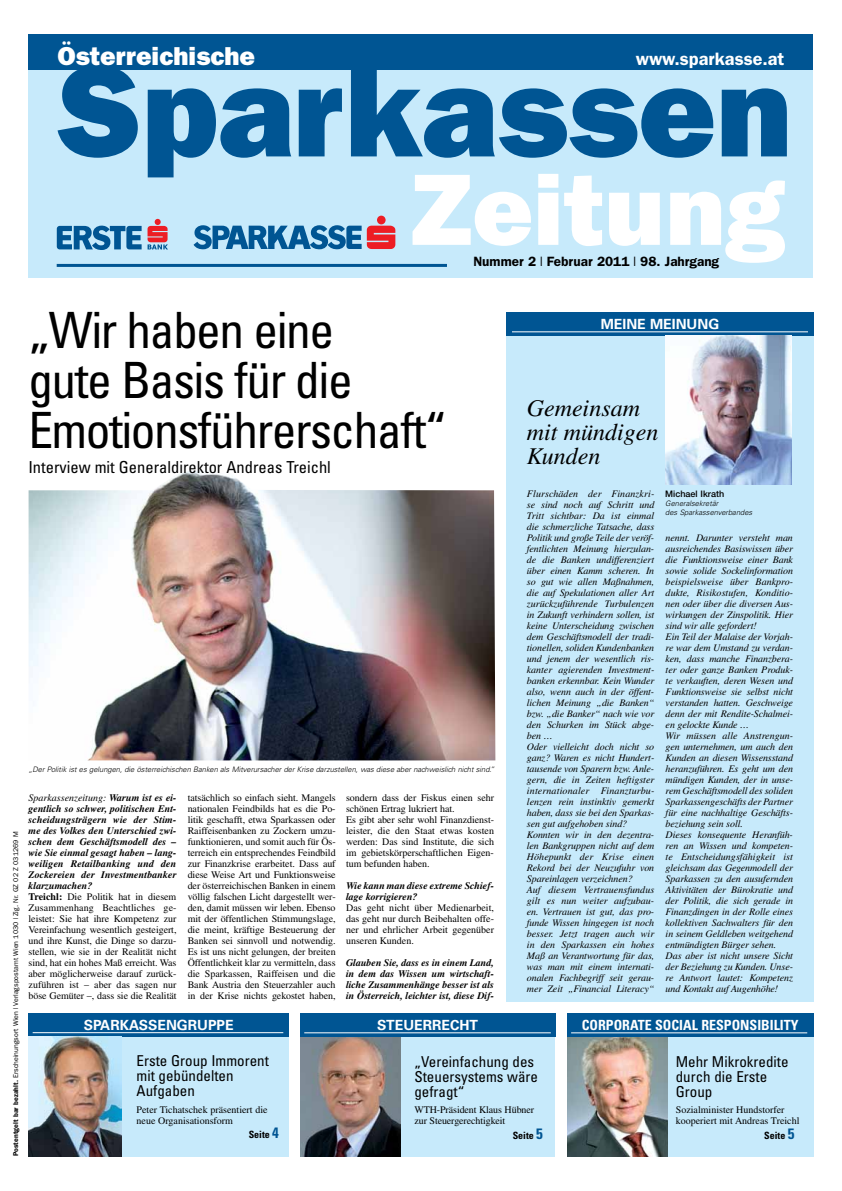
<style>
.page{position:relative;width:842px;height:1191px;background:#fff}
.page>*{position:absolute;margin:0;border:0;box-sizing:border-box;transform-origin:0 0}
.t1{font:130.5px "ITC Franklin Gothic Std Hvy";color:#005593}
.t2{font:102px "ITC Franklin Gothic Std Hvy";color:#fff}
.t3{font:condensed 50px/50px "Univers LT Std";letter-spacing:-.03em;color:#000}
.t4{font:26px "ITC Franklin Gothic Std Hvy";color:#fff}
.t5{font:italic 24px/24px "Times LT Std";color:#000}
.t6{font:600 18px "ITC Franklin Gothic Std";color:#fff}
.t7{font:condensed 16.5px "Univers LT Std";color:#000}
.t8{font:condensed 15px/15px "Univers LT Std";color:#000}
.t9{font:700 14px "Univers LT Std";color:#fff}
.t10{font:700 condensed 14px "Univers LT Std";color:#fff}
.t11{font:600 13.5px "ITC Franklin Gothic Std";color:#000}
.t12{font:italic 10px/11px "Times LT Std";letter-spacing:-.01em;color:#000}
.t13{font:10px/11px "Times LT Std";letter-spacing:-.005em;color:#000}
.t14{font:italic 700 10px/11px "Times LT Std";color:#000}
.t15{font:700 condensed 10px "Univers LT Std";color:#000}
.t16{font:500 9px "Helvetica Neue LT Std";color:#000}
.t17{font:italic 300 7.5px/9px "Univers LT Std";color:#000}
.t18{font:7px "ITC Franklin Gothic Std";color:#000}
.s1{font-weight:600}
.s2{font-style:italic}
.s3{font-weight:700;font-style:italic}
.s4{font-weight:700}
.s5{font-size:15px;color:#005593}
</style>
<div class="page">
<div style="left:33px;top:1017px;width:780px;height:139px;background:#c7eafb"></div>
<div style="left:28px;top:35px;width:785px;height:243px;background:#c7eafb"></div>
<div style="left:28px;top:34px;width:785px;height:35px;background:#005593"></div>
<hr style="left:57px;top:264px;width:390px;height:3px;background:#005593">
<div style="left:506px;top:316px;width:308px;height:685px;background:#c7eafb"></div>
<img style="left:567px;top:1037px;width:100px;height:120px">
<div style="left:567px;top:1013px;width:247px;height:24px;background:#005593"></div>
<hr style="left:571px;top:1032px;width:236px;height:1px;background:#fff">
<div style="left:506px;top:312px;width:308px;height:23px;background:#005593"></div>
<hr style="left:512px;top:331px;width:296px;height:1px;background:#fff">
<div style="left:289px;top:1010px;width:11px;height:152px;background:#fff"></div>
<div style="left:555px;top:1003px;width:12px;height:159px;background:#fff"></div>
<img style="left:300px;top:1037px;width:100px;height:119px">
<div style="left:300px;top:1013px;width:255px;height:24px;background:#005593"></div>
<hr style="left:304px;top:1032px;width:247px;height:1px;background:#fff">
<svg style="left:148px;top:219px;width:20px;height:30px"></svg>
<svg style="left:57px;top:225px;width:85px;height:25px"></svg>
<svg style="left:194px;top:216px;width:201px;height:33px"></svg>
<div style="left:28px;top:1013px;width:261px;height:24px;background:#005593"></div>
<hr style="left:33px;top:1032px;width:250px;height:1px;background:#fff">
<img style="left:28px;top:1037px;width:94px;height:120px">
<img style="left:666px;top:335px;width:126px;height:149px">
<img style="left:29px;top:471px;width:466px;height:289px">
<h3 class="t4" style="left:58px;top:41px;width:199px">Österreichische</h3>
<h3 class="t6" style="left:636px;top:48px;width:150px">www.sparkasse.at</h3>
<h1 class="t1" style="left:56px;top:35px;width:738px">Sparkassen</h1>
<h2 class="t2" style="left:411px;top:150px;width:375px">Zeitung</h2>
<h3 class="t11" style="left:473px;top:254px;width:247px">Nummer 2 ❘ Februar 2011 ❘ 98. Jahrgang</h3>
<p class="t18" style="left:12px;top:1156px;width:326px;rotate:-90deg"><span class="s1">Postentgelt bar bezahlt.</span> Erscheinungsort Wien ❘ Verlagspostamt Wien 1030 ❘ Zig. Nr. GZ 02 Z 031269 M</p>
<h3 class="t3" style="left:28px;top:304px;width:420px">„Wir haben eine<br>gute Basis für die<br>Emotionsführerschaft“</h3>
<h3 class="t7" style="left:28px;top:457px;width:304px">Interview mit Generaldirektor Andreas Treichl</h3>
<p class="t17" style="left:28px;top:765px;width:467px">„Der Politik ist es gelungen, die österreichischen Banken als Mitverursacher der Krise darzustellen, was diese aber nachweislich nicht sind.”</p>
<p class="t13" style="left:29px;top:792px;width:150px"><span class="s2">Sparkassenzeitung:</span> <span class="s3">Warum ist es ei&shy;gentlich so schwer, politischen Ent&shy;scheidungsträgern wie der Stim&shy;me des Volkes den Unterschied zwi&shy;schen dem Geschäftsmodell des – wie Sie einmal gesagt haben – lang&shy;weiligen Retailbanking und den Zockereien der Investmentbanker klarzumachen?<br></span><span class="s4">Treichl:</span> Die Politik hat in diesem Zusammenhang Beachtliches ge&shy;leistet: Sie hat ihre Kompetenz zur Vereinfachung wesentlich gesteigert, und ihre Kunst, die Dinge so darzu&shy;stellen, wie sie in der Realität nicht sind, hat ein hohes Maß erreicht. Was aber möglicherweise darauf zurück&shy;zuführen ist – aber das sagen nur böse Gemüter –, dass sie die Realität</p>
<p class="t13" style="left:188px;top:792px;width:149px;text-align:justify">tatsächlich so einfach sieht. Mangels nationalen Feindbilds hat es die Po&shy;litik geschafft, etwa Sparkassen oder Raiffeisenbanken zu Zockern umzu&shy;funktionieren, und somit auch für Ös&shy;terreich ein entsprechendes Feindbild zur Finanzkrise erarbeitet. Dass auf diese Weise Art und Funktionsweise der österreichischen Banken in einem völlig falschen Licht dargestellt wer&shy;den, damit müssen wir leben. Ebenso mit der öffentlichen Stimmungslage, die meint, kräftige Besteuerung der Banken sei sinnvoll und notwendig.<br>Es ist uns nicht gelungen, der breiten Öffentlichkeit klar zu vermitteln, dass die Sparkassen, Raiffeisen und die Bank Austria den Steuerzahler auch in der Krise nichts gekostet haben,</p>
<p class="t13" style="left:346px;top:792px;width:150px">sondern dass der Fiskus einen sehr schönen Ertrag lukriert hat.<br>Es gibt aber sehr wohl Finanzdienst&shy;leister, die den Staat etwas kosten werden: Das sind Institute, die sich im gebietskörperschaftlichen Eigen&shy;tum befunden haben.</p>
<p class="t14" style="left:346px;top:880px;width:149px">Wie kann man diese extreme Schief&shy;lage korrigieren?</p>
<p class="t13" style="left:346px;top:902px;width:149px;text-align:justify">Das geht nicht über Medienarbeit, das geht nur durch Beibehalten offe&shy;ner und ehrlicher Arbeit gegenüber unseren Kunden.</p>
<p class="t14" style="left:346px;top:957px;width:149px;text-align:justify">Glauben Sie, dass es in einem Land, in dem das Wissen um wirtschaft&shy;liche Zusammenhänge besser ist als in Österreich, leichter ist, diese Dif-</p>
<h3 class="t9" style="left:601px;top:316px;width:120px">MEINE MEINUNG</h3>
<h3 class="t5" style="left:527px;top:396px;width:133px">Gemeinsam mit mündigen<br>Kunden</h3>
<p class="t12" style="left:527px;top:488px;width:129px">Flurschäden der Finanzkri&shy;se sind noch auf Schritt und<br>Tritt sichtbar: Da ist einmal die schmerzliche Tatsache, dass<br>Politik und große Teile der veröf&shy;fentlichten Meinung hierzulan&shy;de die Banken undifferenziert über einen Kamm scheren. In so gut wie allen Maßnahmen, die auf Spekulationen aller Art zurückzuführende Turbulenzen in Zukunft verhindern sollen, ist keine Unterscheidung zwischen dem Geschäftsmodell der tradi&shy;tionellen, soliden Kundenbanken und jenem der wesentlich ris&shy;kanter agierenden Investment&shy;banken erkennbar. Kein Wunder also, wenn auch in der öffent&shy;lichen Meinung „die Banken“ bzw. „die Banker“ nach wie vor den Schurken im Stück abge&shy;ben …<br>Oder vielleicht doch nicht so ganz? Waren es nicht Hundert&shy;tausende von Sparern bzw. Anle&shy;gern, die in Zeiten heftigster internationaler Finanzturbu&shy;lenzen rein instinktiv gemerkt haben, dass sie bei den Sparkas&shy;sen gut aufgehoben sind?<br>Konnten wir in den dezentra&shy;len Bankgruppen nicht auf dem<br>Höhepunkt der Krise einen<br>Rekord bei der Neuzufuhr von<br>Spareinlagen verzeichnen?<br>Auf diesem Vertrauensfundus gilt es nun weiter aufzubau&shy;en. Vertrauen ist gut, das pro&shy;funde Wissen hingegen ist noch besser. Jetzt tragen auch wir in den Sparkassen ein hohes<br>Maß an Verantwortung für das, was man mit einem internati&shy;onalen Fachbegriff seit gerau&shy;mer Zeit „Financial Literacy“</p>
<p class="t16" style="left:665px;top:488px;width:60px">Michael Ikrath</p>
<p class="t17" style="left:665px;top:498px;width:89px">Generalsekretär<br>des Sparkassenverbandes</p>
<p class="t12" style="left:666px;top:532px;width:129px">nennt. Darunter versteht man ausreichendes Basiswissen über die Funktionsweise einer Bank sowie solide Sockelinformation beispielsweise über Bankpro&shy;dukte, Risikostufen, Konditio&shy;nen oder über die diversen Aus&shy;wirkungen der Zinspolitik. Hier sind wir alle gefordert!<br>Ein Teil der Malaise der Vorjah&shy;re war dem Umstand zu verdan&shy;ken, dass manche Finanzbera&shy;ter oder ganze Banken Produk&shy;te verkauften, deren Wesen und<br>Funktionsweise sie selbst nicht verstanden hatten. Geschweige denn der mit Rendite-Schalmei&shy;en gelockte Kunde …<br>Wir müssen alle Anstrengun&shy;gen unternehmen, um auch den<br>Kunden an diesen Wissensstand heranzuführen. Es geht um den mündigen Kunden, der in unse&shy;rem Geschäftsmodell des soliden<br>Sparkassengeschäfts der Partner für eine nachhaltige Geschäfts&shy;beziehung sein soll.<br>Dieses konsequente Heranfüh&shy;ren an Wissen und kompeten&shy;te Entscheidungsfähigkeit ist gleichsam das Gegenmodell der<br>Sparkassen zu den ausufernden<br>Aktivitäten der Bürokratie und der Politik, die sich gerade in<br>Finanzdingen in der Rolle eines kollektiven Sachwalters für den in seinem Geldleben weitgehend entmündigten Bürger sehen.<br>Das aber ist nicht unsere Sicht der Beziehung zu Kunden. Unse&shy;re Antwort lautet: Kompetenz und Kontakt auf Augenhöhe!</p>
<h3 class="t9" style="left:84px;top:1017px;width:152px">SPARKASSENGRUPPE</h3>
<h3 class="t8" style="left:137px;top:1053px;width:134px">Erste Group Immorent mit gebündelten<br>Aufgaben</h3>
<p class="t13" style="left:137px;top:1104px;width:133px">Peter Tichatschek präsentiert die neue Organisationsform</p>
<p class="t15" style="left:249px;top:1128px;width:32px">Seite <span class="s5">4</span></p>
<h3 class="t9" style="left:377px;top:1017px;width:102px">STEUERRECHT</h3>
<h3 class="t8" style="left:414px;top:1053px;width:125px">„Vereinfachung des<br>Steuersystems wäre gefragt“</h3>
<p class="t13" style="left:414px;top:1104px;width:121px">WTH-Präsident Klaus Hübner zur Steuergerechtigkeit</p>
<p class="t15" style="left:513px;top:1129px;width:32px">Seite <span class="s5">5</span></p>
<h3 class="t10" style="left:582px;top:1016px;width:218px">CORPORATE SOCIAL RESPONSIBILITY</h3>
<h3 class="t8" style="left:676px;top:1053px;width:114px">Mehr Mikrokredite durch die Erste<br>Group</h3>
<p class="t13" style="left:676px;top:1104px;width:125px">Sozialminister Hundstorfer kooperiert mit Andreas Treichl</p>
<p class="t15" style="left:764px;top:1129px;width:32px">Seite <span class="s5">5</span></p>
</div>
